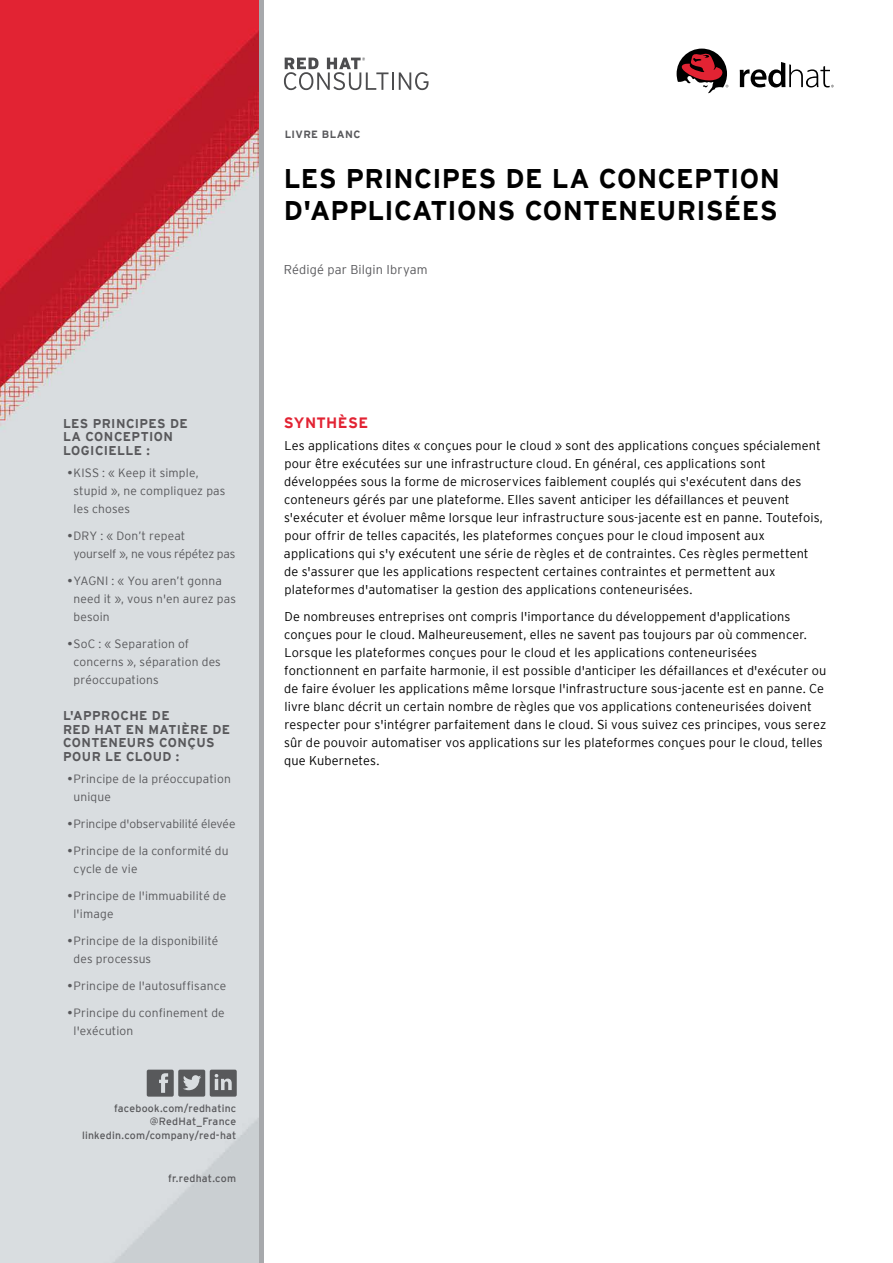
<style>
.page{position:relative;width:893px;height:1263px;background:#fff}
.page>*{position:absolute;margin:0;border:0;box-sizing:border-box;transform-origin:0 0}
.t1{font:700 27px/31.5px "Interstate";letter-spacing:.015em;color:#000}
.t2{font:700 15px "Interstate";letter-spacing:.025em;color:#e22333}
.t3{font:300 12.75px/18px "Interstate";letter-spacing:.01em;color:#000}
.t4{font:700 12.75px/13.5px "Interstate";letter-spacing:.03em;color:#58585b}
.t5{font:300 12.75px "Interstate";letter-spacing:.015em;color:#58585b}
.t6{font:300 12px/18px "Interstate";letter-spacing:.015em;color:#58585b}
.t7{font:300 12px/18px "Interstate";letter-spacing:-.01em;color:#58585b}
.t8{font:300 12px "Interstate";letter-spacing:-.005em;color:#58585b}
.t9{font:10.5px/13.5px "Interstate";letter-spacing:.02em;color:#58585b;text-align:right}
.t10{font:700 10.5px "Interstate";letter-spacing:.04em;color:#58585b}
.s1{font-weight:400}
</style>
<div class="page">
<img style="left:0;top:0;width:259px;height:1263px">
<svg style="left:147px;top:1070px;width:90px;height:27px;background:#7c7e80"></svg>
<svg style="left:740px;top:62px;width:94px;height:25px"></svg>
<svg style="left:677px;top:49px;width:51px;height:45px"></svg>
<svg style="left:284px;top:58px;width:144px;height:32px"></svg>
<div style="left:259px;top:0;width:5px;height:1263px;background:#a7a9ac"></div>
<p class="t10" style="left:285px;top:128px;width:77px">LIVRE BLANC</p>
<h1 class="t1" style="left:284px;top:163px;width:497px">LES PRINCIPES DE LA CONCEPTION<br>D'APPLICATIONS CONTENEURISÉES</h1>
<p class="t5" style="left:284px;top:262px;width:145px">Rédigé par Bilgin Ibryam</p>
<p class="t4" style="left:63px;top:416px;width:126px">LES PRINCIPES DE<br>LA CONCEPTION<br>LOGICIELLE :</p>
<p class="t6" style="left:74px;top:464px;width:153px;text-indent:-6px"><span class="s1">•</span>KISS : « Keep it simple, stupid », ne compliquez pas les choses</p>
<p class="t7" style="left:74px;top:527px;width:163px;text-indent:-6px"><span class="s1">•</span>DRY : « Don’t repeat<br>yourself », ne vous répétez pas</p>
<p class="t6" style="left:74px;top:572px;width:164px;text-indent:-6px"><span class="s1">•</span>YAGNI : « You aren’t gonna need it », vous n'en aurez pas besoin</p>
<p class="t6" style="left:74px;top:635px;width:149px;text-indent:-6px"><span class="s1">•</span>SoC : « Separation of concerns », séparation des préoccupations</p>
<p class="t4" style="left:63px;top:709px;width:169px">L'APPROCHE DE<br>RED HAT EN MATIÈRE DE<br>CONTENEURS CONÇUS<br>POUR LE CLOUD :</p>
<p class="t6" style="left:74px;top:770px;width:159px;text-indent:-6px"><span class="s1">•</span>Principe de la préoccupation unique</p>
<p class="t8" style="left:68px;top:817px;width:170px"><span class="s1">•</span>Principe d'observabilité élevée</p>
<p class="t6" style="left:74px;top:842px;width:157px;text-indent:-6px"><span class="s1">•</span>Principe de la conformité du cycle de vie</p>
<p class="t6" style="left:74px;top:887px;width:154px;text-indent:-6px"><span class="s1">•</span>Principe de l'immuabilité de l'image</p>
<p class="t6" style="left:74px;top:932px;width:146px;text-indent:-6px"><span class="s1">•</span>Principe de la disponibilité des processus</p>
<p class="t6" style="left:68px;top:977px;width:160px"><span class="s1">•</span>Principe de l'autosuffisance</p>
<p class="t6" style="left:74px;top:1004px;width:153px;text-indent:-6px"><span class="s1">•</span>Principe du confinement de l'exécution</p>
<p class="t9" style="left:82px;top:1101px;width:156px">facebook.com/redhatinc @RedHat_France linkedin.com/company/red-hat</p>
<p class="t9" style="left:168px;top:1171px;width:70px">fr.redhat.com</p>
<p class="t2" style="left:284px;top:414px;width:86px">SYNTHÈSE</p>
<p class="t3" style="left:284px;top:436px;width:541px">Les applications dites « conçues pour le cloud » sont des applications conçues spécialement pour être exécutées sur une infrastructure cloud. En général, ces applications sont développées sous la forme de microservices faiblement couplés qui s'exécutent dans des conteneurs gérés par une plateforme. Elles savent anticiper les défaillances et peuvent s'exécuter et évoluer même lorsque leur infrastructure sous-jacente est en panne. Toutefois, pour offrir de telles capacités, les plateformes conçues pour le cloud imposent aux applications qui s'y exécutent une série de règles et de contraintes. Ces règles permettent de s'assurer que les applications respectent certaines contraintes et permettent aux plateformes d'automatiser la gestion des applications conteneurisées.</p>
<p class="t3" style="left:284px;top:607px;width:544px">De nombreuses entreprises ont compris l'importance du développement d'applications conçues pour le cloud. Malheureusement, elles ne savent pas toujours par où commencer.<br>Lorsque les plateformes conçues pour le cloud et les applications conteneurisées fonctionnent en parfaite harmonie, il est possible d'anticiper les défaillances et d'exécuter ou de faire évoluer les applications même lorsque l'infrastructure sous-jacente est en panne. Ce livre blanc décrit un certain nombre de règles que vos applications conteneurisées doivent respecter pour s'intégrer parfaitement dans le cloud. Si vous suivez ces principes, vous serez sûr de pouvoir automatiser vos applications sur les plateformes conçues pour le cloud, telles que Kubernetes.</p>
</div>
